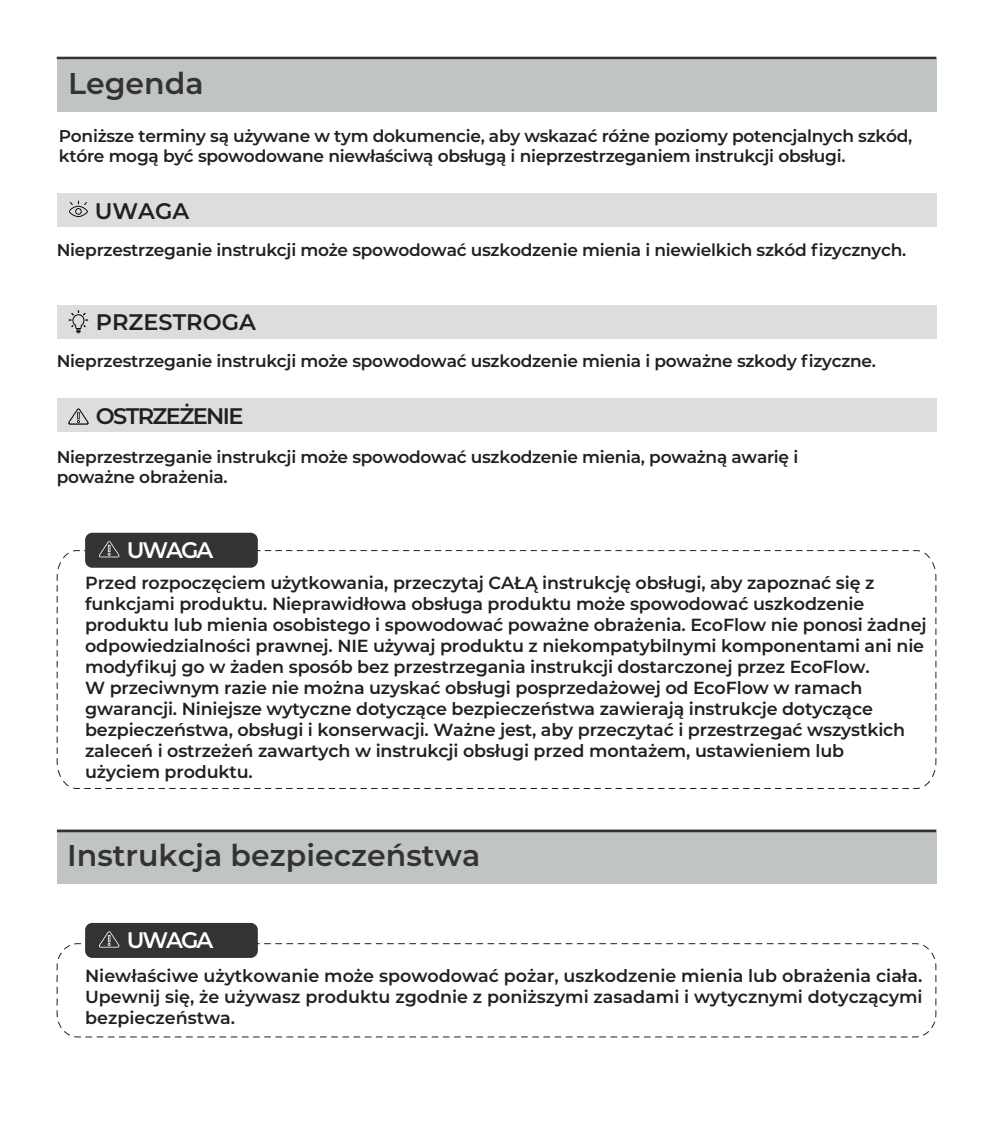
<style>
.page{position:relative;width:993px;height:1134px;background:#fff}
.page>*{position:absolute;margin:0;border:0;box-sizing:border-box;transform-origin:0 0}
.t1{font:600 30px "Montserrat";color:#333334}
.t2{font:600 22.5px "Montserrat";color:#231f20}
.t3{font:600 22.5px "Montserrat";letter-spacing:-.07em;color:#231f20}
.t4{font:600 22.5px "Montserrat";letter-spacing:-.09em;color:#fff}
.t5{font:600 17.5px/21px "Montserrat";letter-spacing:-.01em;color:#231f20}
.t6{font:600 17px/20.5px "Montserrat";letter-spacing:-.015em;color:#231f20}
</style>
<div class="page">
<svg style="left:56px;top:550px;width:880px;height:239px"></svg>
<div style="left:57px;top:58px;width:878px;height:54px;background:#c1c4c5"></div>
<div style="left:57px;top:193px;width:878px;height:33px;background:#ddddde"></div>
<div style="left:57px;top:305px;width:878px;height:34px;background:#ddddde"></div>
<div style="left:57px;top:398px;width:878px;height:34px;background:#ddddde"></div>
<svg style="left:68px;top:310px;width:20px;height:23px"></svg>
<svg style="left:68px;top:408px;width:21px;height:17px"></svg>
<hr style="left:57px;top:57px;width:878px;height:2px;background:#333334">
<svg style="left:69px;top:200px;width:19px;height:17px"></svg>
<div style="left:57px;top:830px;width:878px;height:54px;background:#c1c4c5"></div>
<svg style="left:56px;top:943px;width:880px;height:95px"></svg>
<hr style="left:57px;top:830px;width:878px;height:2px;background:#333334">
<div style="left:85px;top:923px;width:173px;height:35px;background:#333334;border-radius:7px"></div>
<svg style="left:85px;top:931px;width:824px;height:16px"></svg>
<div style="left:85px;top:533px;width:173px;height:35px;background:#333334;border-radius:7px"></div>
<svg style="left:84px;top:541px;width:826px;height:16px"></svg>
<h1 class="t1" style="left:68px;top:62px;width:137px">Legenda</h1>
<p class="t6" style="left:59px;top:125px;width:854px">Poniższe terminy są używane w tym dokumencie, aby wskazać różne poziomy potencjalnych szkód, które mogą być spowodowane niewłaściwą obsługą i nieprzestrzeganiem instrukcji obsługi.</p>
<p class="t2" style="left:95px;top:195px;width:96px">UWAGA</p>
<p class="t6" style="left:57px;top:239px;width:850px">Nieprzestrzeganie instrukcji może spowodować uszkodzenie mienia i niewielkich szkód fizycznych.</p>
<p class="t2" style="left:96px;top:306px;width:162px">PRZESTROGA</p>
<p class="t6" style="left:57px;top:350px;width:820px">Nieprzestrzeganie instrukcji może spowodować uszkodzenie mienia i poważne szkody fizyczne.</p>
<p class="t3" style="left:96px;top:400px;width:149px">OSTRZEŻENIE</p>
<p class="t6" style="left:57px;top:446px;width:742px">Nieprzestrzeganie instrukcji może spowodować uszkodzenie mienia, poważną awarię i poważne obrażenia.</p>
<p class="t4" style="left:127px;top:534px;width:88px">UWAGA</p>
<p class="t5" style="left:85px;top:571px;width:842px">Przed rozpoczęciem użytkowania, przeczytaj CAŁĄ instrukcję obsługi, aby zapoznać się z funkcjami produktu. Nieprawidłowa obsługa produktu może spowodować uszkodzenie produktu lub mienia osobistego i spowodować poważne obrażenia. EcoFlow nie ponosi żadnej odpowiedzialności prawnej. NIE używaj produktu z niekompatybilnymi komponentami ani nie modyfikuj go w żaden sposób bez przestrzegania instrukcji dostarczonej przez EcoFlow.<br>W przeciwnym razie nie można uzyskać obsługi posprzedażowej od EcoFlow w ramach gwarancji. Niniejsze wytyczne dotyczące bezpieczeństwa zawierają instrukcje dotyczące bezpieczeństwa, obsługi i konserwacji. Ważne jest, aby przeczytać i przestrzegać wszystkich zaleceń i ostrzeżeń zawartych w instrukcji obsługi przed montażem, ustawieniem lub<br>użyciem produktu.</p>
<h1 class="t1" style="left:67px;top:834px;width:414px">Instrukcja bezpieczeństwa</h1>
<p class="t4" style="left:127px;top:924px;width:88px">UWAGA</p>
<p class="t5" style="left:85px;top:964px;width:838px;text-align:justify">Niewłaściwe użytkowanie może spowodować pożar, uszkodzenie mienia lub obrażenia ciała.<br>Upewnij się, że używasz produktu zgodnie z poniższymi zasadami i wytycznymi dotyczącymi bezpieczeństwa.</p>
</div>
